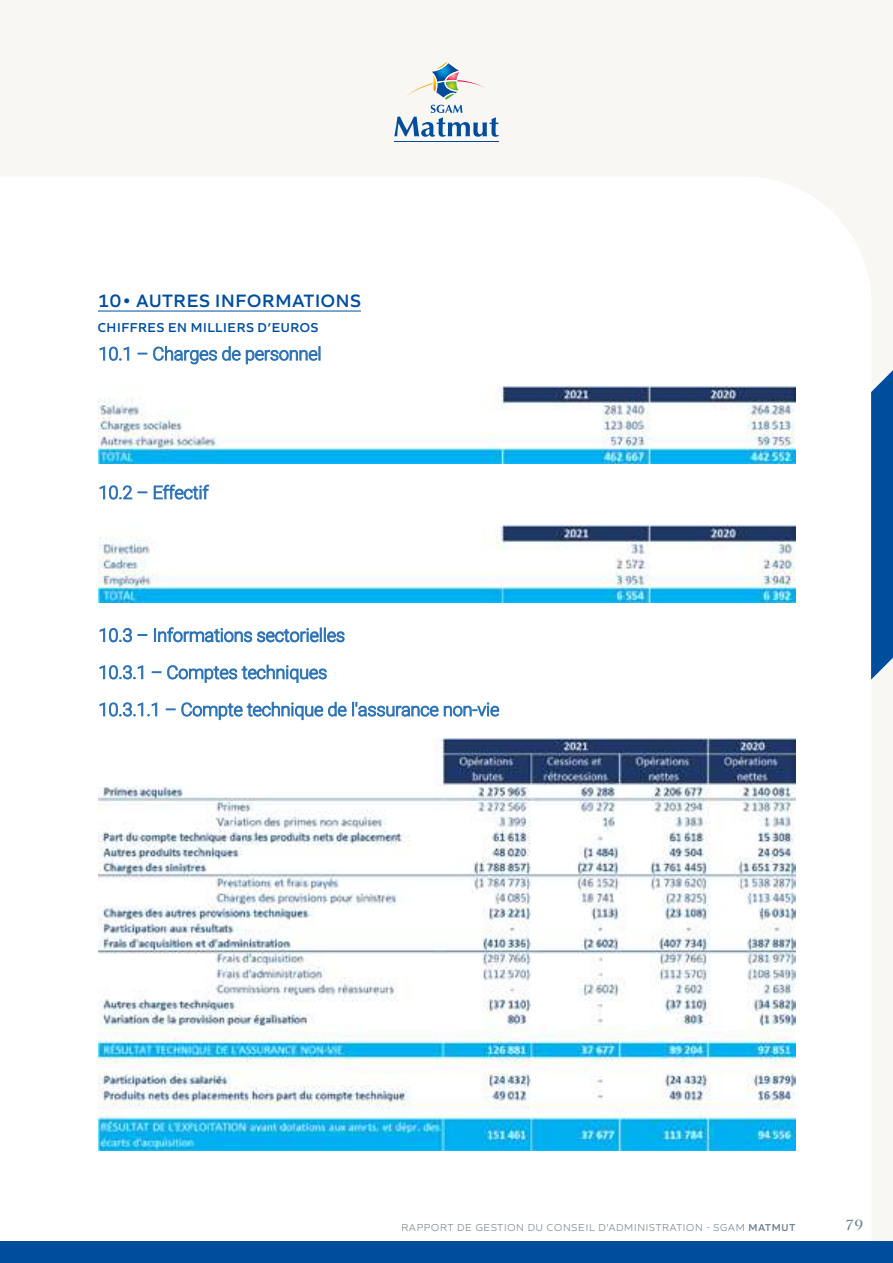
<style>
.page{position:relative;width:893px;height:1263px;background:#f9f7f4}
.page>*{position:absolute;margin:0;border:0;box-sizing:border-box;transform-origin:0 0}
.t1{font:600 18.75px "Quiet Sans";letter-spacing:.04em;color:#004d9d}
.t2{font:300 18.15px/37.2px "Roboto";letter-spacing:-.01em;color:#2e74b5}
.t3{font:600 18px "Canto";color:#6c7e8f}
.t4{font:600 13.5px "Quiet Sans";letter-spacing:.045em;color:#004d9d}
.t5{font:300 10.5px "Quiet Sans";letter-spacing:.075em;color:#6c7e8f}
.s1{font-weight:600}
</style>
<div class="page">
<div style="left:0;top:177px;width:871px;height:1064px;background:#fff"></div>
<svg style="left:871px;top:370px;width:22px;height:310px;background:#1359a3"></svg>
<div style="left:0;top:1241px;width:893px;height:22px;background:#004d9d"></div>
<hr style="left:394px;top:141px;width:105px;height:1px;background:#004d9d">
<svg style="left:394px;top:62px;width:105px;height:75px"></svg>
<img style="left:99px;top:386px;width:696px;height:78px">
<img style="left:99px;top:525px;width:696px;height:77px">
<img style="left:99px;top:738px;width:696px;height:413px">
<hr style="left:98px;top:311px;width:263px;height:1px;background:#004d9d">
<p class="t1" style="left:98px;top:286px;width:265px">10• AUTRES INFORMATIONS</p>
<p class="t4" style="left:98px;top:317px;width:222px">CHIFFRES EN MILLIERS D’EUROS</p>
<p class="t2" style="left:99px;top:334px;width:224px">10.1 – Charges de personnel</p>
<p class="t2" style="left:99px;top:473px;width:112px">10.2 – Effectif</p>
<p class="t2" style="left:99px;top:616px;width:402px">10.3 – Informations sectorielles<br>10.3.1 – Comptes techniques<br>10.3.1.1 – Compte technique de l'assurance non-vie</p>
<p class="t5" style="left:402px;top:1220px;width:395px">RAPPORT DE GESTION DU CONSEIL D'ADMINISTRATION - SGAM <span class="s1">MATMUT</span></p>
<p class="t3" style="left:846px;top:1213px;width:19px">79</p>
</div>
